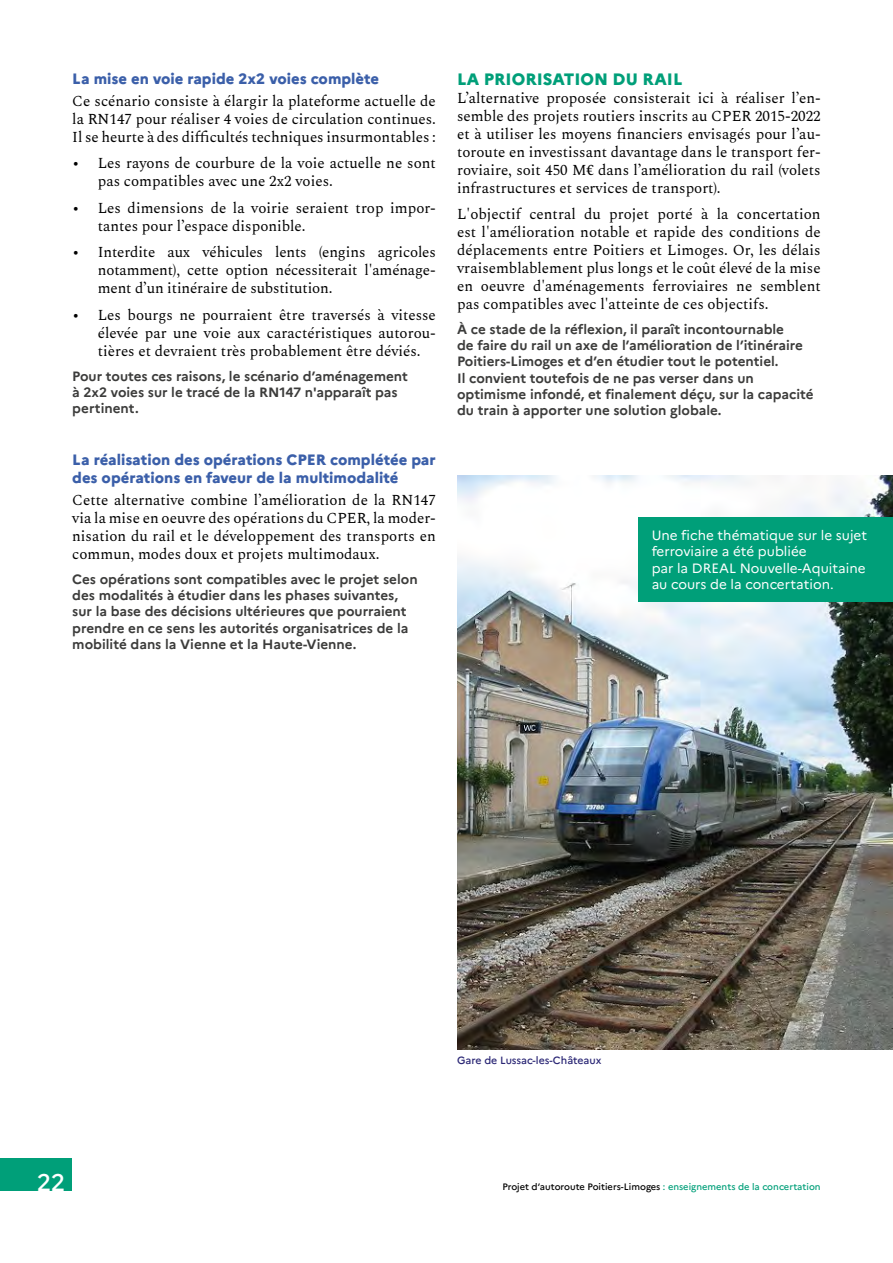
<style>
.page{position:relative;width:893px;height:1263px;background:#fff}
.page>*{position:absolute;margin:0;border:0;box-sizing:border-box;transform-origin:0 0}
.t1{font:500 24px "Marianne";color:#fff}
.t2{font:800 16.5px "Marianne";color:#009f79}
.t3{font:15px/18px "Spectral";color:#000;text-align:justify}
.t4{font:800 15px/18px "Marianne";color:#3b5fa9}
.t5{font:700 13.5px/16.2px "Marianne";color:#3c3c3b}
.t6{font:13.5px/16.2px "Marianne";color:#fff}
.t7{font:500 10.5px "Marianne";letter-spacing:-.005em;color:#292574}
.t8{font:500 9.3px "Marianne";color:#000}
.s1{color:#009f79}
</style>
<div class="page">
<div style="left:0;top:1158px;width:72px;height:33px;background:#009f79"></div>
<img style="left:457px;top:475px;width:436px;height:574px">
<div style="left:639px;top:517px;width:254px;height:85px;background:#009f79"></div>
<p class="t4" style="left:72px;top:69px;width:309px">La mise en voie rapide 2x2 voies complète</p>
<p class="t3" style="left:72px;top:91px;width:365px">Ce scénario consiste à élargir la plateforme actuelle de la RN147 pour réaliser 4 voies de circulation continues.<br>Il se heurte à des difficultés techniques insurmontables :</p>
<p class="t3" style="left:98px;top:153px;width:340px;text-indent:-26px">• Les rayons de courbure de la voie actuelle ne sont pas compatibles avec une 2x2 voies.</p>
<p class="t3" style="left:98px;top:198px;width:340px;text-indent:-26px">• Les dimensions de la voirie seraient trop impor&shy;tantes pour l’espace disponible.</p>
<p class="t3" style="left:98px;top:242px;width:340px;text-indent:-26px">• Interdite aux véhicules lents (engins agricoles notamment), cette option nécessiterait l'aménage&shy;ment d’un itinéraire de substitution.</p>
<p class="t3" style="left:98px;top:305px;width:340px;text-indent:-26px">• Les bourgs ne pourraient être traversés à vitesse élevée par une voie aux caractéristiques autorou&shy;tières et devraient très probablement être déviés.</p>
<p class="t5" style="left:72px;top:368px;width:337px">Pour toutes ces raisons, le scénario d’aménagement à 2x2 voies sur le tracé de la RN147 n'apparaît pas pertinent.</p>
<p class="t4" style="left:72px;top:451px;width:365px">La réalisation des opérations CPER complétée par des opérations en faveur de la multimodalité</p>
<p class="t3" style="left:72px;top:490px;width:365px">Cette alternative combine l’amélioration de la RN147 via la mise en oeuvre des opérations du CPER, la moder&shy;nisation du rail et le développement des transports en commun, modes doux et projets multimodaux.</p>
<p class="t5" style="left:72px;top:571px;width:347px">Ces opérations sont compatibles avec le projet selon des modalités à étudier dans les phases suivantes, sur la base des décisions ultérieures que pourraient prendre en ce sens les autorités organisatrices de la mobilité dans la Vienne et la Haute-Vienne.</p>
<p class="t2" style="left:457px;top:69px;width:227px">LA PRIORISATION DU RAIL</p>
<p class="t3" style="left:457px;top:88px;width:365px">L’alternative proposée consisterait ici à réaliser l’en&shy;semble des projets routiers inscrits au CPER 2015-2022 et à utiliser les moyens financiers envisagés pour l’au&shy;toroute en investissant davantage dans le transport fer&shy;roviaire, soit 450 M€ dans l’amélioration du rail (volets infrastructures et services de transport).</p>
<p class="t3" style="left:457px;top:204px;width:365px">L'objectif central du projet porté à la concertation est l'amélioration notable et rapide des conditions de déplacements entre Poitiers et Limoges. Or, les délais vraisemblablement plus longs et le coût élevé de la mise en oeuvre d'aménagements ferroviaires ne semblent pas compatibles avec l'atteinte de ces objectifs.</p>
<p class="t5" style="left:457px;top:321px;width:358px">À ce stade de la réflexion, il paraît incontournable<br>de faire du rail un axe de l’amélioration de l’itinéraire Poitiers-Limoges et d’en étudier tout le potentiel.<br>Il convient toutefois de ne pas verser dans un optimisme infondé, et finalement déçu, sur la capacité du train à apporter une solution globale.</p>
<p class="t6" style="left:652px;top:527px;width:217px">Une fiche thématique sur le sujet ferroviaire a été publiée<br>par la DREAL Nouvelle-Aquitaine au cours de la concertation.</p>
<p class="t7" style="left:457px;top:1053px;width:146px">Gare de Lussac-les-Châteaux</p>
<h1 class="t1" style="left:37px;top:1168px;width:30px">22</h1>
<p class="t8" style="left:502px;top:1181px;width:320px">Projet d’autoroute Poitiers-Limoges <span class="s1">: enseignements de la concertation</span></p>
</div>
